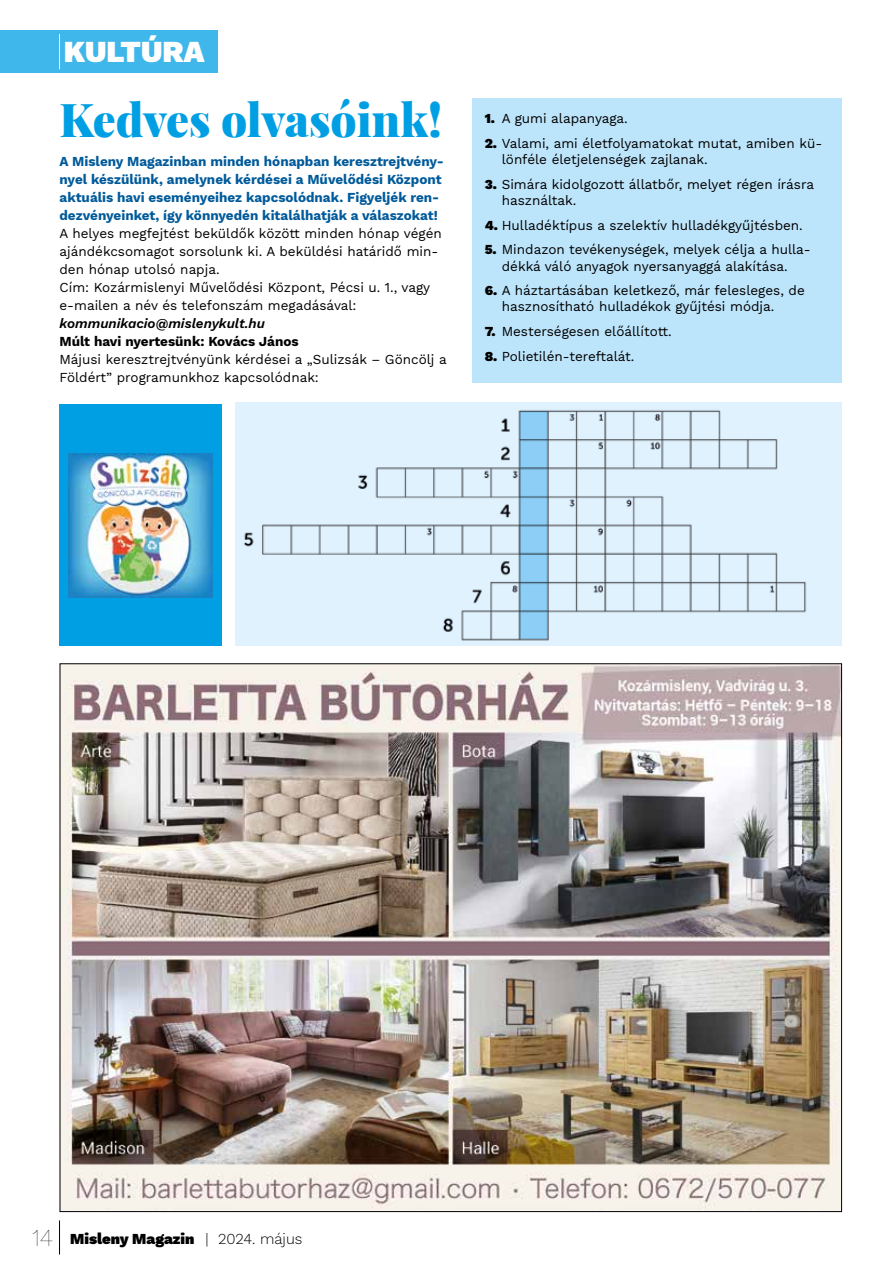
<style>
.page{position:relative;width:893px;height:1263px;background:#fff}
.page>*{position:absolute;margin:0;border:0;box-sizing:border-box;transform-origin:0 0}
.t1{font:45.6px "Playfair Display";color:#009fe3}
.t2{font:900 30px "Work Sans";color:#fff}
.t3{font:900 15px "Work Sans";color:#000}
.t4{font:13.5px/18px "Work Sans";color:#000}
.t5{font:700 13.5px/18px "Work Sans";color:#005a9a}
.t6{font:700 13.5px "Work Sans";color:#000}
.t7{font:italic 600 13.5px "Work Sans";color:#000}
.s1{font-weight:900}
.s2{font-weight:100;font-size:24px}
.s3{font-weight:300}
</style>
<div class="page">
<img style="left:62px;top:665px;width:778px;height:545px">
<div style="left:472px;top:98px;width:370px;height:284px;background:#bce4fa"></div>
<img style="left:235px;top:402px;width:605px;height:244px">
<svg style="left:519px;top:412px;width:29px;height:227px;background:#84c2e7"></svg>
<div style="left:60px;top:404px;width:162px;height:242px;background:#009fe3"></div>
<img style="left:69px;top:453px;width:144px;height:144px">
<hr style="left:59px;top:1220px;width:1px;height:34px;background:#000">
<div style="left:0;top:30px;width:217px;height:42px;background:#40b7ea"></div>
<hr style="left:59px;top:34px;width:1px;height:35px;background:#fff">
<h2 class="t2" style="left:64px;top:29px;width:142px">KULTÚRA</h2>
<h1 class="t1" style="left:60px;top:85px;width:384px">Kedves olvasóink!</h1>
<p class="t5" style="left:60px;top:152px;width:386px">A Misleny Magazinban minden hónapban keresztrejtvén - nyel készülünk, amelynek kérdései a Művelődési Központ aktuális havi eseményeihez kapcsolódnak. Figyeljék ren&shy;dezvényeinket, így könnyedén kitalálhatják a válaszokat!</p>
<p class="t4" style="left:60px;top:224px;width:384px">A helyes megfejtést beküldők között minden hónap végén ajándékcsomagot sorsolunk ki. A beküldési határidő min&shy;den hónap utolsó napja.<br>Cím: Kozármislenyi Művelődési Központ, Pécsi u. 1., vagy e-mailen a név és telefonszám megadásával:</p>
<p class="t7" style="left:60px;top:314px;width:207px">kommunikacio@mislenykult.hu</p>
<p class="t6" style="left:60px;top:332px;width:241px">Múlt havi nyertesünk: Kovács János</p>
<p class="t4" style="left:60px;top:350px;width:389px">Májusi keresztrejtvényünk kérdései a „Sulizsák – Göncölj a<br>Földért” programunkhoz kapcsolódnak:</p>
<p class="t4" style="left:485px;top:109px;width:145px"><span class="s1">1.</span> A gumi alapanyaga.</p>
<p class="t4" style="left:502px;top:135px;width:322px;line-height:16.2px;text-indent:-17px"><span class="s1">2.</span> Valami, ami életfolyamatokat mutat, amiben kü&shy;lönféle életjelenségek zajlanak.</p>
<p class="t4" style="left:502px;top:175px;width:314px;line-height:16.2px;text-indent:-17px"><span class="s1">3.</span> Simára kidolgozott állatbőr, melyet régen írásra használtak.</p>
<p class="t4" style="left:485px;top:215px;width:320px"><span class="s1">4.</span> Hulladéktípus a szelektív hulladékgyűjtésben.</p>
<p class="t4" style="left:485px;top:241px;width:327px;line-height:16.2px;text-align:center"><span class="s1">5.</span> Mindazon tevékenységek, melyek célja a hulla&shy;dékká váló anyagok nyersanyaggá alakítása.</p>
<p class="t4" style="left:502px;top:282px;width:305px;line-height:16.2px;text-indent:-17px"><span class="s1">6.</span> A háztartásában keletkező, már felesleges, de hasznosítható hulladékok gyűjtési módja.</p>
<p class="t4" style="left:485px;top:322px;width:188px"><span class="s1">7.</span> Mesterségesen előállított.</p>
<p class="t4" style="left:485px;top:347px;width:151px"><span class="s1">8.</span> Polietilén-tereftalát.</p>
<p class="t3" style="left:32px;top:1227px;width:272px"><span class="s2">14</span> Misleny Magazin <span class="s3">| 2024. május</span></p>
</div>
